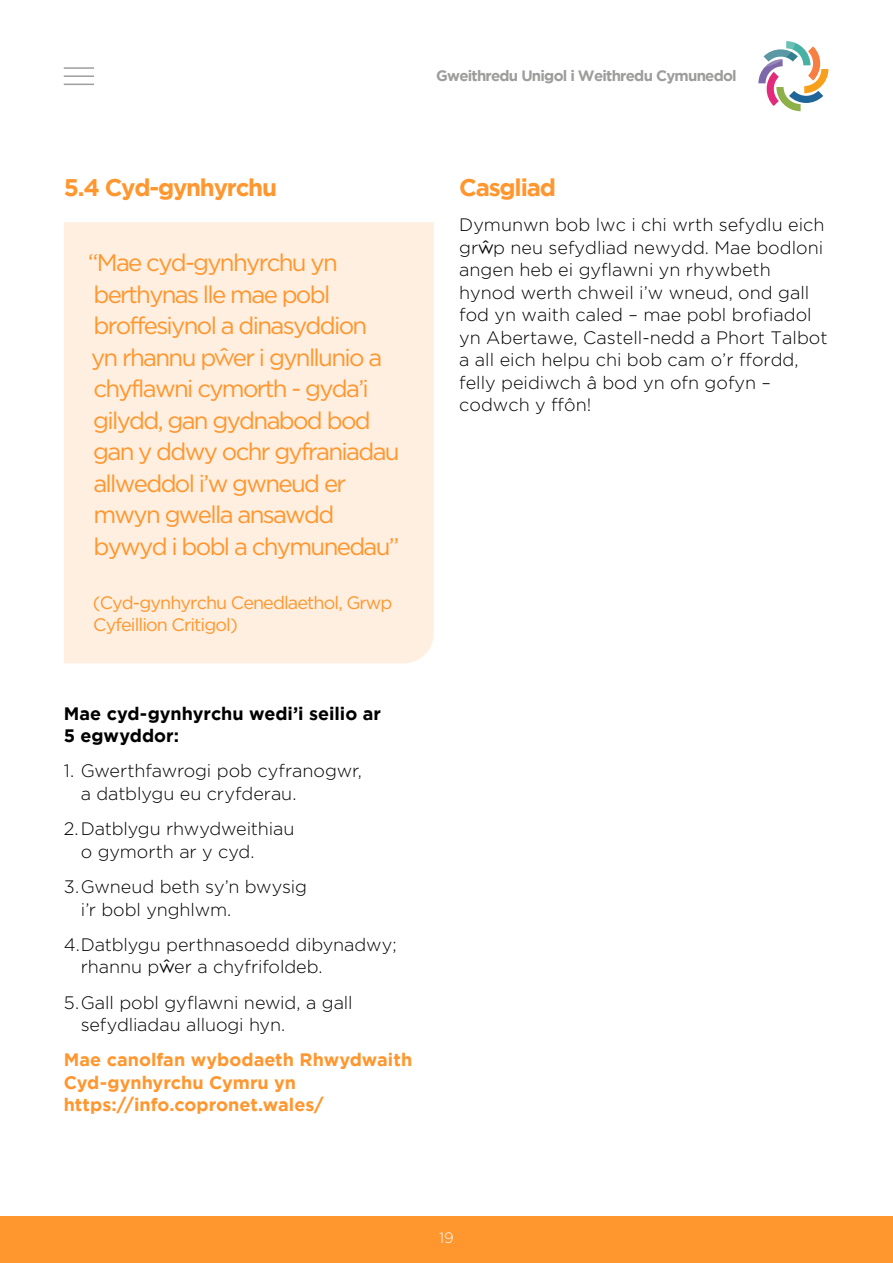
<style>
.page{position:relative;width:893px;height:1263px;background:#fff}
.page>*{position:absolute;margin:0;border:0;box-sizing:border-box;transform-origin:0 0}
.Pull-out_caption{font:24px/31.5px "Gotham";letter-spacing:-.07em;color:#ff962e}
.t1{font:700 24px "Gotham";letter-spacing:-.05em;color:#ff962e}
.Body{font:300 18px/22.5px "Gotham";color:#000}
.Body-2{font:700 18px/22.5px "Gotham";color:#ff962e}
.Pull-out_caption-2{font:18px/22.5px "Gotham";letter-spacing:-.05em;color:#ff962e}
.Body-3{font:700 18px/22.5px "Gotham";color:#000}
.t2{font:700 15px "Gotham";letter-spacing:-.05em;color:#9d9d9c}
.t3{font:300 15px "Gotham";color:#fff}
.s1{font-family:"Century Gothic Pro"}
.s2{font-family:"Century Gothic Pro";font-weight:400}
</style>
<div class="page">
<svg style="left:758px;top:41px;width:70px;height:70px"></svg>
<hr style="left:64px;top:67px;width:30px;height:2px;background:#9d9d9c">
<hr style="left:64px;top:75px;width:30px;height:2px;background:#9d9d9c">
<hr style="left:64px;top:84px;width:30px;height:1px;background:#9d9d9c">
<div style="left:0;top:1216px;width:893px;height:47px;background:#ff962e"></div>
<div style="left:64px;top:222px;width:370px;height:441px;background:#ffefe0"></div>
<p class="t2" style="left:436px;top:67px;width:302px">Gweithredu Unigol i Weithredu Cymunedol</p>
<h2 class="t1" style="left:64px;top:174px;width:215px">5.4 Cyd-gynhyrchu</h2>
<p class="Pull-out_caption" style="left:88px;top:247px;width:313px">“Mae cyd-gynhyrchu yn berthynas lle mae pobl broffesiynol a dinasyddion<br>yn rhannu p<span class="s1">ŵ</span>er i gynllunio a chyflawni cymorth - gyda’i gilydd, gan gydnabod bod gan y ddwy ochr gyfraniadau allweddol i’w gwneud er mwyn gwella ansawdd bywyd i bobl a chymunedau”</p>
<p class="Pull-out_caption-2" style="left:93px;top:591px;width:301px">(Cyd-gynhyrchu Cenedlaethol, Grwp<br>Cyfeillion Critigol)</p>
<p class="Body-3" style="left:64px;top:702px;width:319px">Mae cyd-gynhyrchu wedi’i seilio ar<br>5 egwyddor:</p>
<p class="Body" style="left:81px;top:760px;width:283px;text-indent:-17px">1. Gwerthfawrogi pob cyfranogwr, a datblygu eu cryfderau.</p>
<p class="Body" style="left:81px;top:818px;width:215px;text-indent:-17px">2.Datblygu rhwydweithiau o gymorth ar y cyd.</p>
<p class="Body" style="left:81px;top:875px;width:228px;text-indent:-17px">3.Gwneud beth sy’n bwysig i’r bobl ynghlwm.</p>
<p class="Body" style="left:81px;top:933px;width:317px;text-indent:-17px">4.Datblygu perthnasoedd dibynadwy; rhannu p<span class="s2">ŵ</span>er a chyfrifoldeb.</p>
<p class="Body" style="left:81px;top:991px;width:273px;text-indent:-17px">5.Gall pobl gyflawni newid, a gall sefydliadau alluogi hyn.</p>
<p class="Body-2" style="left:64px;top:1048px;width:350px">Mae canolfan wybodaeth Rhwydwaith<br>Cyd-gynhyrchu Cymru yn https://info.copronet.wales/</p>
<h2 class="t1" style="left:459px;top:174px;width:98px">Casgliad</h2>
<p class="Body" style="left:459px;top:214px;width:370px">Dymunwn bob lwc i chi wrth sefydlu eich gr<span class="s2">ŵ</span>p neu sefydliad newydd. Mae bodloni angen heb ei gyflawni yn rhywbeth hynod werth chweil i’w wneud, ond gall fod yn waith caled – mae pobl brofiadol yn Abertawe, Castell-nedd a Phort Talbot a all eich helpu chi bob cam o’r ffordd, felly peidiwch â bod yn ofn gofyn – codwch y ffôn!</p>
<p class="t3" style="left:439px;top:1229px;width:16px">19</p>
</div>
